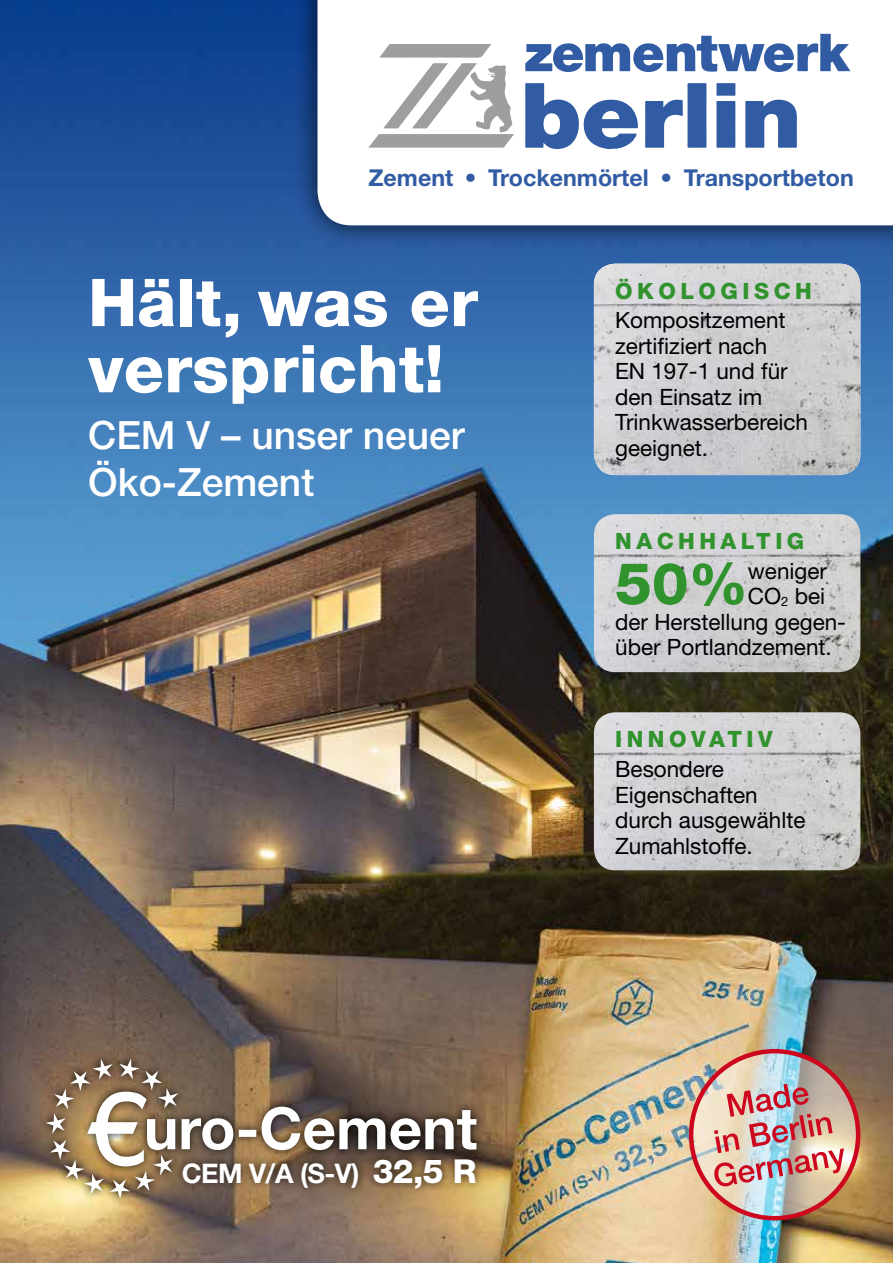
<style>
.page{position:relative;width:893px;height:1263px;background:#fff}
.page>*{position:absolute;margin:0;border:0;box-sizing:border-box;transform-origin:0 0}
.t1{font:800 66px/66.2px "Helvetica Neue LT Std";color:#fff}
.t2{font:800 58.2px "Helvetica Neue LT Std";color:#31932e}
.t3{font:500 39px/46.8px "Helvetica Neue LT Std";color:#fff}
.t4{font:700 27px "Helvetica Neue LT Std";color:#fff}
.t5{font:700 23.25px "Helvetica Neue LT Std";color:#315ca4}
.t6{font:22.5px/25.5px "Helvetica Neue LT Std";color:#000}
.t7{font:800 22.5px "Helvetica Neue LT Std";letter-spacing:.2em;color:#31932e}
.s1{font-weight:800;font-size:33px}
.s2{font-size:13.05px}
</style>
<div class="page">
<img style="left:0;top:0;width:893px;height:1263px">
<div style="left:294px;top:0;width:599px;height:249px;background:#000;opacity:.75"></div>
<svg style="left:317px;top:0;width:576px;height:225px"></svg>
<svg style="left:369px;top:44px;width:145px;height:104px"></svg>
<svg style="left:525px;top:83px;width:113px;height:66px"></svg>
<svg style="left:745px;top:98px;width:52px;height:50px"></svg>
<svg style="left:645px;top:83px;width:61px;height:65px"></svg>
<svg style="left:525px;top:34px;width:325px;height:39px"></svg>
<svg style="left:716px;top:83px;width:19px;height:65px"></svg>
<div style="left:38px;top:1051px;width:448px;height:156px;background:#000;opacity:.75"></div>
<svg style="left:46px;top:1059px;width:430px;height:140px;background:#8a7661"></svg>
<img style="left:594px;top:264px;width:266px;height:211px">
<img style="left:594px;top:712px;width:266px;height:158px">
<svg style="left:691px;top:1051px;width:167px;height:167px;background:#d0bfb7"></svg>
<div style="left:689px;top:1049px;width:171px;height:171px;border:4px solid #cd071e;border-radius:50%"></div>
<img style="left:713px;top:1084px;width:131px;height:103px">
<img style="left:594px;top:514px;width:266px;height:158px">
<p class="t5" style="left:369px;top:163px;width:487px">Zement • Trockenmörtel • Transportbeton</p>
<h1 class="t1" style="left:88px;top:269px;width:391px">Hält, was er verspricht!</h1>
<h3 class="t3" style="left:88px;top:411px;width:378px">CEM V – unser neuer<br>Öko-Zement</h3>
<p class="t4" style="left:182px;top:1156px;width:296px">CEM V/A (S-V) <span class="s1">32,5 R</span></p>
<p class="t7" style="left:615px;top:277px;width:198px">ÖKOLOGISCH</p>
<p class="t6" style="left:615px;top:307px;width:194px">Kompositzement zertifiziert nach<br>EN 197-1 und für den Einsatz im<br>Trinkwasserbereich geeignet.</p>
<p class="t7" style="left:615px;top:528px;width:191px">NACHHALTIG</p>
<h2 class="t2" style="left:615px;top:549px;width:134px">50%</h2>
<p class="t6" style="left:748px;top:558px;width:81px">weniger</p>
<p class="t6" style="left:748px;top:583px;width:79px">CO<span class="s2">2</span> bei</p>
<p class="t6" style="left:615px;top:609px;width:232px">der Herstellung gegen-</p>
<p class="t6" style="left:615px;top:634px;width:218px">über Portlandzement.</p>
<p class="t7" style="left:615px;top:726px;width:159px">INNOVATIV</p>
<p class="t6" style="left:615px;top:756px;width:192px">Besondere<br>Eigenschaften durch ausgewählte<br>Zumahlstoffe.</p>
</div>
